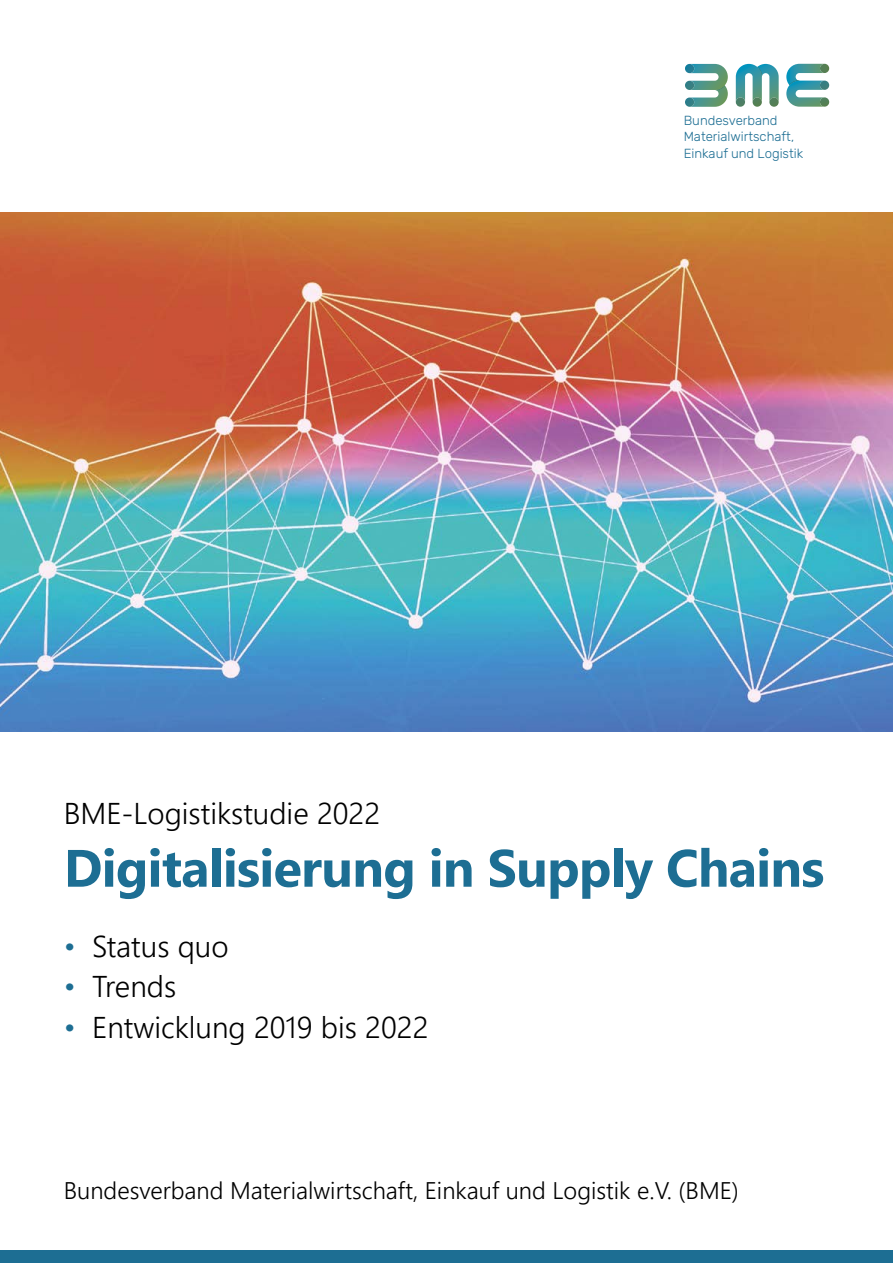
<style>
.page{position:relative;width:893px;height:1263px;background:#fff}
.page>*{position:absolute;margin:0;border:0;box-sizing:border-box;transform-origin:0 0}
.t1{font:700 52.5px "Segoe UI";letter-spacing:-.015em;color:#1d6e93}
.t2{font:300 30px "Segoe UI";color:#000}
.t3{font:300 24px "Segoe UI";color:#000}
.t4{font:300 13.2px/16.8px "Rubik";color:#1d6e93}
.s1{color:#1d6e93}
</style>
<div class="page">
<svg style="left:685px;top:64px;width:43px;height:43px"></svg>
<svg style="left:786px;top:64px;width:44px;height:43px"></svg>
<svg style="left:736px;top:64px;width:43px;height:43px"></svg>
<div style="left:0;top:1250px;width:893px;height:13px;background:#1d6e93"></div>
<img style="left:0;top:213px;width:893px;height:518px">
<p class="t4" style="left:684px;top:112px;width:121px">Bundesverband<br>Materialwirtschaft,<br>Einkauf und Logistik</p>
<p class="t2" style="left:64px;top:785px;width:318px">BME-Logistikstudie 2022</p>
<h1 class="t1" style="left:64px;top:818px;width:762px">Digitalisierung in Supply Chains</h1>
<p class="t2" style="left:64px;top:918px;width:166px"><span class="s1">•</span> Status quo</p>
<p class="t2" style="left:64px;top:958px;width:114px"><span class="s1">•</span> Trends</p>
<p class="t2" style="left:64px;top:999px;width:366px"><span class="s1">•</span> Entwicklung 2019 bis 2022</p>
<p class="t3" style="left:64px;top:1168px;width:677px">Bundesverband Materialwirtschaft, Einkauf und Logistik e.V. (BME)</p>
</div>
